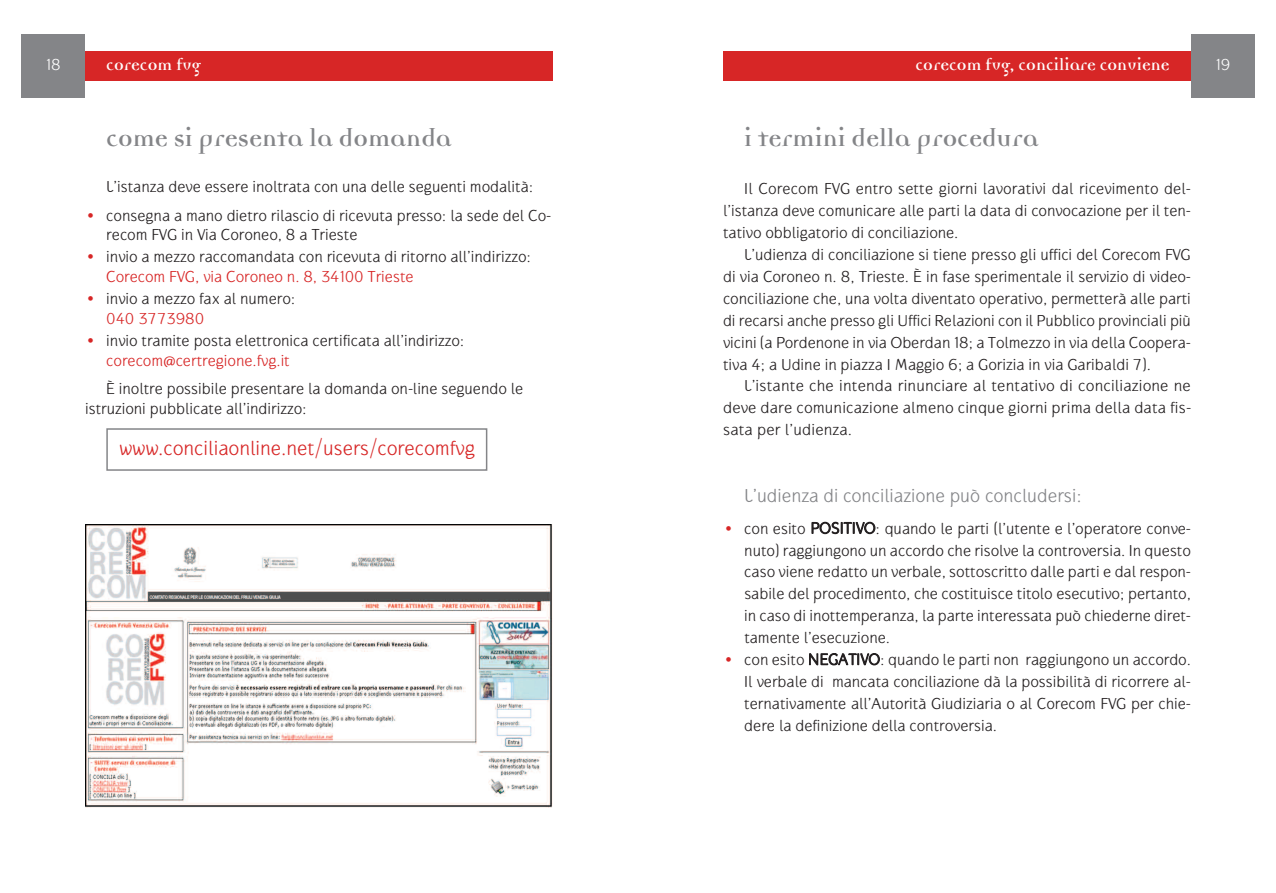
<style>
.page{position:relative;width:1276px;height:893px;background:#fff}
.page>*{position:absolute;margin:0;border:0;box-sizing:border-box;transform-origin:0 0}
.t1{font:700 27px "Democratica";color:#848588}
.t2{font:21px "Gauntlet Classic";color:#d72626}
.t3{font:19.5px "Gauntlet Classic";color:#848588}
.t4{font:700 18px "Democratica";color:#fff}
.t5{font:16.5px/21.9px "Gauntlet Classic";color:#231f20}
.t6{font:16.5px "Gauntlet Classic";color:#fff}
.s1{color:#d72626}
</style>
<div class="page">
<div style="left:106px;top:428px;width:381px;height:43px;border:2px solid #848588"></div>
<img style="left:85px;top:525px;width:468px;height:282px">
<div style="left:85px;top:51px;width:468px;height:30px;background:#d72626"></div>
<div style="left:21px;top:34px;width:64px;height:64px;background:#848588"></div>
<div style="left:723px;top:51px;width:468px;height:30px;background:#d72626"></div>
<div style="left:1191px;top:34px;width:63px;height:64px;background:#848588"></div>
<p class="t6" style="left:46px;top:55px;width:16px">18</p>
<p class="t4" style="left:106px;top:53px;width:96px">corecom fvg</p>
<p class="t4" style="left:915px;top:53px;width:256px">corecom fvg, conciliare conviene</p>
<h1 class="t1" style="left:106px;top:121px;width:347px">come si presenta la domanda</h1>
<p class="t5" style="left:106px;top:176px;width:428px">L’istanza deve essere inoltrata con una delle seguenti modalità:</p>
<p class="t5" style="left:106px;top:205px;width:446px;line-height:19.8px;text-indent:-21px"><span class="s1">•</span> consegna a mano dietro rilascio di ricevuta presso: la sede del Co&shy;recom FVG in Via Coroneo, 8 a Trieste</p>
<p class="t5" style="left:106px;top:247px;width:426px;line-height:19.8px;text-indent:-21px"><span class="s1">•</span> invio a mezzo raccomandata con ricevuta di ritorno all’indirizzo:<br><span class="s1">Corecom FVG, via Coroneo n. 8, 34100 Trieste</span></p>
<p class="t5" style="left:106px;top:289px;width:190px;line-height:19.8px;text-indent:-21px"><span class="s1">•</span> invio a mezzo fax al numero:<br><span class="s1">040 3773980</span></p>
<p class="t5" style="left:106px;top:330px;width:359px;line-height:19.8px;text-indent:-21px"><span class="s1">•</span> invio tramite posta elettronica certificata all’indirizzo: <span class="s1">corecom@certregione.fvg.it</span></p>
<p class="t5" style="left:85px;top:378px;width:440px;line-height:19.8px;text-indent:21px">È inoltre possibile presentare la domanda on-line seguendo le istruzioni pubblicate all’indirizzo:</p>
<p class="t2" style="left:119px;top:435px;width:358px">www.conciliaonline.net/users/corecomfvg</p>
<h1 class="t1" style="left:744px;top:121px;width:296px">i termini della procedura</h1>
<p class="t5" style="left:723px;top:178px;width:469px;text-align:justify;text-indent:21px">Il Corecom FVG entro sette giorni lavorativi dal ricevimento del&shy;l’istanza deve comunicare alle parti la data di convocazione per il ten&shy;tativo obbligatorio di conciliazione.</p>
<p class="t5" style="left:723px;top:244px;width:469px;text-align:justify;text-indent:21px">L’udienza di conciliazione si tiene presso gli uffici del Corecom FVG di via Coroneo n. 8, Trieste. È in fase sperimentale il servizio di video&shy;conciliazione che, una volta diventato operativo, permetterà alle parti di recarsi anche presso gli Uffici Relazioni con il Pubblico provinciali più vicini (a Pordenone in via Oberdan 18; a Tolmezzo in via della Coopera&shy;tiva 4; a Udine in piazza I Maggio 6; a Gorizia in via Garibaldi 7).</p>
<p class="t5" style="left:723px;top:375px;width:469px;text-align:justify;text-indent:21px">L’istante che intenda rinunciare al tentativo di conciliazione ne deve dare comunicazione almeno cinque giorni prima della data fis&shy;sata per l’udienza.</p>
<p class="t3" style="left:744px;top:484px;width:339px">L’udienza di conciliazione può concludersi:</p>
<p class="t5" style="left:744px;top:517px;width:448px;text-align:justify;text-indent:-21px"><span class="s1">•</span> con esito POSITIVO: quando le parti (l’utente e l’operatore conve&shy;nuto) raggiungono un accordo che risolve la controversia. In questo caso viene redatto un verbale, sottoscritto dalle parti e dal respon&shy;sabile del procedimento, che costituisce titolo esecutivo; pertanto, in caso di inottemperanza, la parte interessata può chiederne diret&shy;tamente l’esecuzione.</p>
<p class="t5" style="left:744px;top:649px;width:448px;text-align:justify;text-indent:-21px"><span class="s1">•</span> con esito NEGATIVO: quando le parti non raggiungono un accordo.<br>Il verbale di mancata conciliazione dà la possibilità di ricorrere al&shy;ternativamente all’Autorità Giudiziaria o al Corecom FVG per chie&shy;dere la definizione della controversia.</p>
<p class="t6" style="left:1215px;top:55px;width:16px">19</p>
</div>
